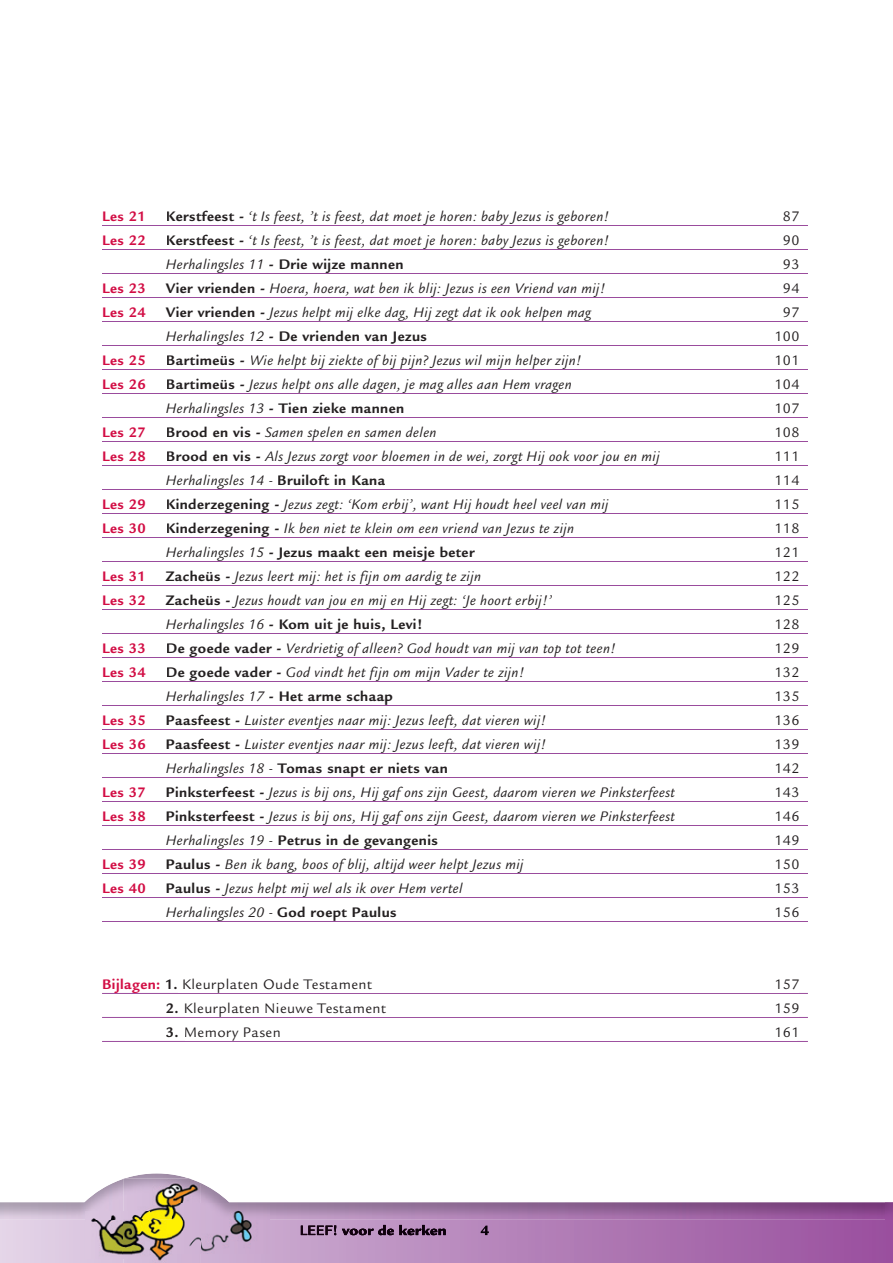
<style>
.page{position:relative;width:893px;height:1263px;background:#fff}
.page>*{position:absolute;margin:0;border:0;box-sizing:border-box;transform-origin:0 0}
.t1{font:italic 15px "Legacy Sans Std";letter-spacing:.03em;color:#231f20}
.t2{font:700 15px "Legacy Sans Std";letter-spacing:.03em;color:#231f20}
.t3{font:15px "Legacy Sans Std";letter-spacing:.03em;color:#231f20}
.t4{font:700 15px "Legacy Sans Std";letter-spacing:.03em;color:#d20d44}
.s1{font-weight:700;font-style:normal}
.s2{font-weight:400;font-style:italic}
.s3{font-weight:700;color:#d20d44}
.s4{font-weight:700}
</style>
<div class="page">
<img style="left:0;top:1202px;width:886px;height:18px">
<img style="left:886px;top:1202px;width:7px;height:18px">
<img style="left:201px;top:1203px;width:68px;height:17px">
<img style="left:123px;top:1183px;width:78px;height:37px">
<img style="left:123px;top:1178px;width:77px;height:5px">
<img style="left:85px;top:1212px;width:65px;height:8px">
<svg style="left:0;top:1220px;width:893px;height:43px;background:#b589b2"></svg>
<img style="left:301px;top:1225px;width:37px;height:10px">
<img style="left:342px;top:1225px;width:104px;height:10px">
<hr style="left:102px;top:225px;width:706px;height:1px;background:#9a4c9d">
<hr style="left:102px;top:249px;width:706px;height:1px;background:#9a4c9d">
<hr style="left:102px;top:273px;width:706px;height:1px;background:#9a4c9d">
<hr style="left:102px;top:297px;width:706px;height:1px;background:#9a4c9d">
<hr style="left:102px;top:321px;width:706px;height:1px;background:#9a4c9d">
<hr style="left:102px;top:345px;width:706px;height:1px;background:#9a4c9d">
<hr style="left:102px;top:369px;width:706px;height:1px;background:#9a4c9d">
<hr style="left:102px;top:393px;width:706px;height:1px;background:#9a4c9d">
<hr style="left:102px;top:417px;width:706px;height:1px;background:#9a4c9d">
<hr style="left:102px;top:441px;width:706px;height:1px;background:#9a4c9d">
<hr style="left:102px;top:465px;width:706px;height:1px;background:#9a4c9d">
<hr style="left:102px;top:489px;width:706px;height:1px;background:#9a4c9d">
<hr style="left:102px;top:513px;width:706px;height:1px;background:#9a4c9d">
<hr style="left:102px;top:537px;width:706px;height:1px;background:#9a4c9d">
<hr style="left:102px;top:561px;width:706px;height:1px;background:#9a4c9d">
<hr style="left:102px;top:585px;width:706px;height:1px;background:#9a4c9d">
<hr style="left:102px;top:609px;width:706px;height:1px;background:#9a4c9d">
<hr style="left:102px;top:633px;width:706px;height:1px;background:#9a4c9d">
<hr style="left:102px;top:657px;width:706px;height:1px;background:#9a4c9d">
<hr style="left:102px;top:681px;width:706px;height:1px;background:#9a4c9d">
<hr style="left:102px;top:705px;width:706px;height:1px;background:#9a4c9d">
<hr style="left:102px;top:729px;width:706px;height:1px;background:#9a4c9d">
<hr style="left:102px;top:753px;width:706px;height:1px;background:#9a4c9d">
<hr style="left:102px;top:777px;width:706px;height:1px;background:#9a4c9d">
<hr style="left:102px;top:801px;width:706px;height:1px;background:#9a4c9d">
<hr style="left:102px;top:825px;width:706px;height:1px;background:#9a4c9d">
<hr style="left:102px;top:849px;width:706px;height:1px;background:#9a4c9d">
<hr style="left:102px;top:873px;width:706px;height:1px;background:#9a4c9d">
<hr style="left:102px;top:897px;width:706px;height:1px;background:#9a4c9d">
<hr style="left:102px;top:921px;width:706px;height:1px;background:#9a4c9d">
<hr style="left:102px;top:993px;width:706px;height:1px;background:#9a4c9d">
<hr style="left:102px;top:1017px;width:706px;height:1px;background:#9a4c9d">
<hr style="left:102px;top:1041px;width:706px;height:1px;background:#9a4c9d">
<p class="t4" style="left:102px;top:207px;width:45px">Les 21</p>
<p class="t1" style="left:166px;top:208px;width:445px"><span class="s1">Kerstfeest -</span> ‘t Is feest, ’t is feest, dat moet je horen: baby Jezus is geboren!</p>
<p class="t3" style="left:783px;top:208px;width:18px">87</p>
<p class="t4" style="left:102px;top:231px;width:45px">Les 22</p>
<p class="t1" style="left:166px;top:232px;width:445px"><span class="s1">Kerstfeest -</span> ‘t Is feest, ’t is feest, dat moet je horen: baby Jezus is geboren!</p>
<p class="t3" style="left:783px;top:232px;width:18px">90</p>
<p class="t2" style="left:166px;top:255px;width:239px"><span class="s2">Herhalingsles 11</span> - Drie wijze mannen</p>
<p class="t3" style="left:783px;top:256px;width:18px">93</p>
<p class="t4" style="left:102px;top:279px;width:45px">Les 23</p>
<p class="t1" style="left:166px;top:280px;width:441px"><span class="s1">Vier vrienden -</span> Hoera, hoera, wat ben ik blij: Jezus is een Vriend van mij!</p>
<p class="t3" style="left:783px;top:280px;width:18px">94</p>
<p class="t4" style="left:102px;top:303px;width:45px">Les 24</p>
<p class="t1" style="left:166px;top:304px;width:427px"><span class="s1">Vier vrienden -</span> Jezus helpt mij elke dag, Hij zegt dat ik ook helpen mag</p>
<p class="t3" style="left:783px;top:304px;width:18px">97</p>
<p class="t2" style="left:166px;top:327px;width:263px"><span class="s2">Herhalingsles 12</span> - De vrienden van Jezus</p>
<p class="t3" style="left:774px;top:328px;width:27px">100</p>
<p class="t4" style="left:102px;top:351px;width:45px">Les 25</p>
<p class="t1" style="left:166px;top:352px;width:417px"><span class="s1">Bartimeüs -</span> Wie helpt bij ziekte of bij pijn? Jezus wil mijn helper zijn!</p>
<p class="t3" style="left:774px;top:352px;width:27px">101</p>
<p class="t4" style="left:102px;top:375px;width:45px">Les 26</p>
<p class="t1" style="left:166px;top:376px;width:407px"><span class="s1">Bartimeüs -</span> Jezus helpt ons alle dagen, je mag alles aan Hem vragen</p>
<p class="t3" style="left:774px;top:376px;width:27px">104</p>
<p class="t2" style="left:166px;top:399px;width:240px"><span class="s2">Herhalingsles 13</span> - Tien zieke mannen</p>
<p class="t3" style="left:774px;top:400px;width:27px">107</p>
<p class="t4" style="left:102px;top:423px;width:45px">Les 27</p>
<p class="t1" style="left:166px;top:424px;width:272px"><span class="s1">Brood en vis -</span> Samen spelen en samen delen</p>
<p class="t3" style="left:774px;top:424px;width:27px">108</p>
<p class="t4" style="left:102px;top:447px;width:45px">Les 28</p>
<p class="t1" style="left:166px;top:448px;width:495px"><span class="s1">Brood en vis -</span> Als Jezus zorgt voor bloemen in de wei, zorgt Hij ook voor jou en mij</p>
<p class="t3" style="left:774px;top:448px;width:27px">111</p>
<p class="t1" style="left:166px;top:472px;width:221px">Herhalingsles 14 - <span class="s1">Bruiloft in Kana</span></p>
<p class="t3" style="left:774px;top:472px;width:27px">114</p>
<p class="t4" style="left:102px;top:495px;width:45px">Les 29</p>
<p class="t1" style="left:166px;top:496px;width:444px"><span class="s1">Kinderzegening -</span> Jezus zegt: ‘Kom erbij’, want Hij houdt heel veel van mij</p>
<p class="t3" style="left:774px;top:496px;width:27px">115</p>
<p class="t4" style="left:102px;top:519px;width:45px">Les 30</p>
<p class="t1" style="left:166px;top:520px;width:410px"><span class="s1">Kinderzegening -</span> Ik ben niet te klein om een vriend van Jezus te zijn</p>
<p class="t3" style="left:774px;top:520px;width:27px">118</p>
<p class="t2" style="left:166px;top:543px;width:310px"><span class="s2">Herhalingsles 15</span> - Jezus maakt een meisje beter</p>
<p class="t3" style="left:774px;top:544px;width:27px">121</p>
<p class="t4" style="left:102px;top:567px;width:45px">Les 31</p>
<p class="t1" style="left:166px;top:568px;width:317px"><span class="s1">Zacheüs -</span> Jezus leert mij: het is fijn om aardig te zijn</p>
<p class="t3" style="left:774px;top:568px;width:27px">122</p>
<p class="t4" style="left:102px;top:591px;width:45px">Les 32</p>
<p class="t1" style="left:166px;top:592px;width:387px"><span class="s1">Zacheüs -</span> Jezus houdt van jou en mij en Hij zegt: ‘Je hoort erbij!’</p>
<p class="t3" style="left:774px;top:592px;width:27px">125</p>
<p class="t2" style="left:166px;top:615px;width:258px"><span class="s2">Herhalingsles 16</span> - Kom uit je huis, Levi!</p>
<p class="t3" style="left:774px;top:616px;width:27px">128</p>
<p class="t4" style="left:102px;top:639px;width:45px">Les 33</p>
<p class="t1" style="left:166px;top:640px;width:451px"><span class="s1">De goede vader -</span> Verdrietig of alleen? God houdt van mij van top tot teen!</p>
<p class="t3" style="left:774px;top:640px;width:27px">129</p>
<p class="t4" style="left:102px;top:663px;width:45px">Les 34</p>
<p class="t1" style="left:166px;top:664px;width:360px"><span class="s1">De goede vader -</span> God vindt het fijn om mijn Vader te zijn!</p>
<p class="t3" style="left:774px;top:664px;width:27px">132</p>
<p class="t1" style="left:166px;top:688px;width:229px">Herhalingsles 17 <span class="s1">- Het arme schaap</span></p>
<p class="t3" style="left:774px;top:688px;width:27px">135</p>
<p class="t4" style="left:102px;top:711px;width:45px">Les 35</p>
<p class="t1" style="left:166px;top:712px;width:382px"><span class="s1">Paasfeest -</span> Luister eventjes naar mij: Jezus leeft, dat vieren wij!</p>
<p class="t3" style="left:774px;top:712px;width:27px">136</p>
<p class="t4" style="left:102px;top:735px;width:45px">Les 36</p>
<p class="t1" style="left:166px;top:736px;width:382px"><span class="s1">Paasfeest -</span> Luister eventjes naar mij: Jezus leeft, dat vieren wij!</p>
<p class="t3" style="left:774px;top:736px;width:27px">139</p>
<p class="t2" style="left:166px;top:759px;width:284px"><span class="s2">Herhalingsles 18 -</span> Tomas snapt er niets van</p>
<p class="t3" style="left:774px;top:760px;width:27px">142</p>
<p class="t4" style="left:102px;top:783px;width:45px">Les 37</p>
<p class="t1" style="left:166px;top:784px;width:511px"><span class="s1">Pinksterfeest -</span> Jezus is bij ons, Hij gaf ons zijn Geest, daarom vieren we Pinksterfeest</p>
<p class="t3" style="left:774px;top:784px;width:27px">143</p>
<p class="t4" style="left:102px;top:807px;width:45px">Les 38</p>
<p class="t1" style="left:166px;top:808px;width:511px"><span class="s1">Pinksterfeest -</span> Jezus is bij ons, Hij gaf ons zijn Geest, daarom vieren we Pinksterfeest</p>
<p class="t3" style="left:774px;top:808px;width:27px">146</p>
<p class="t2" style="left:166px;top:831px;width:273px"><span class="s2">Herhalingsles 19 -</span> Petrus in de gevangenis</p>
<p class="t3" style="left:774px;top:832px;width:27px">149</p>
<p class="t4" style="left:102px;top:855px;width:45px">Les 39</p>
<p class="t1" style="left:166px;top:856px;width:359px"><span class="s1">Paulus -</span> Ben ik bang, boos of blij, altijd weer helpt Jezus mij</p>
<p class="t3" style="left:774px;top:856px;width:27px">150</p>
<p class="t4" style="left:102px;top:879px;width:45px">Les 40</p>
<p class="t1" style="left:166px;top:880px;width:298px"><span class="s1">Paulus -</span> Jezus helpt mij wel als ik over Hem vertel</p>
<p class="t3" style="left:774px;top:880px;width:27px">153</p>
<p class="t1" style="left:166px;top:904px;width:232px">Herhalingsles 20 - <span class="s1">God roept Paulus</span></p>
<p class="t3" style="left:774px;top:904px;width:27px">156</p>
<p class="t3" style="left:102px;top:976px;width:272px"><span class="s3">Bijlagen:</span> <span class="s4">1.</span> Kleurplaten Oude Testament</p>
<p class="t3" style="left:774px;top:976px;width:27px">157</p>
<p class="t3" style="left:166px;top:1000px;width:222px"><span class="s4">2.</span> Kleurplaten Nieuwe Testament</p>
<p class="t3" style="left:774px;top:1000px;width:27px">159</p>
<p class="t3" style="left:166px;top:1024px;width:116px"><span class="s4">3.</span> Memory Pasen</p>
<p class="t3" style="left:774px;top:1024px;width:27px">161</p>
</div>
